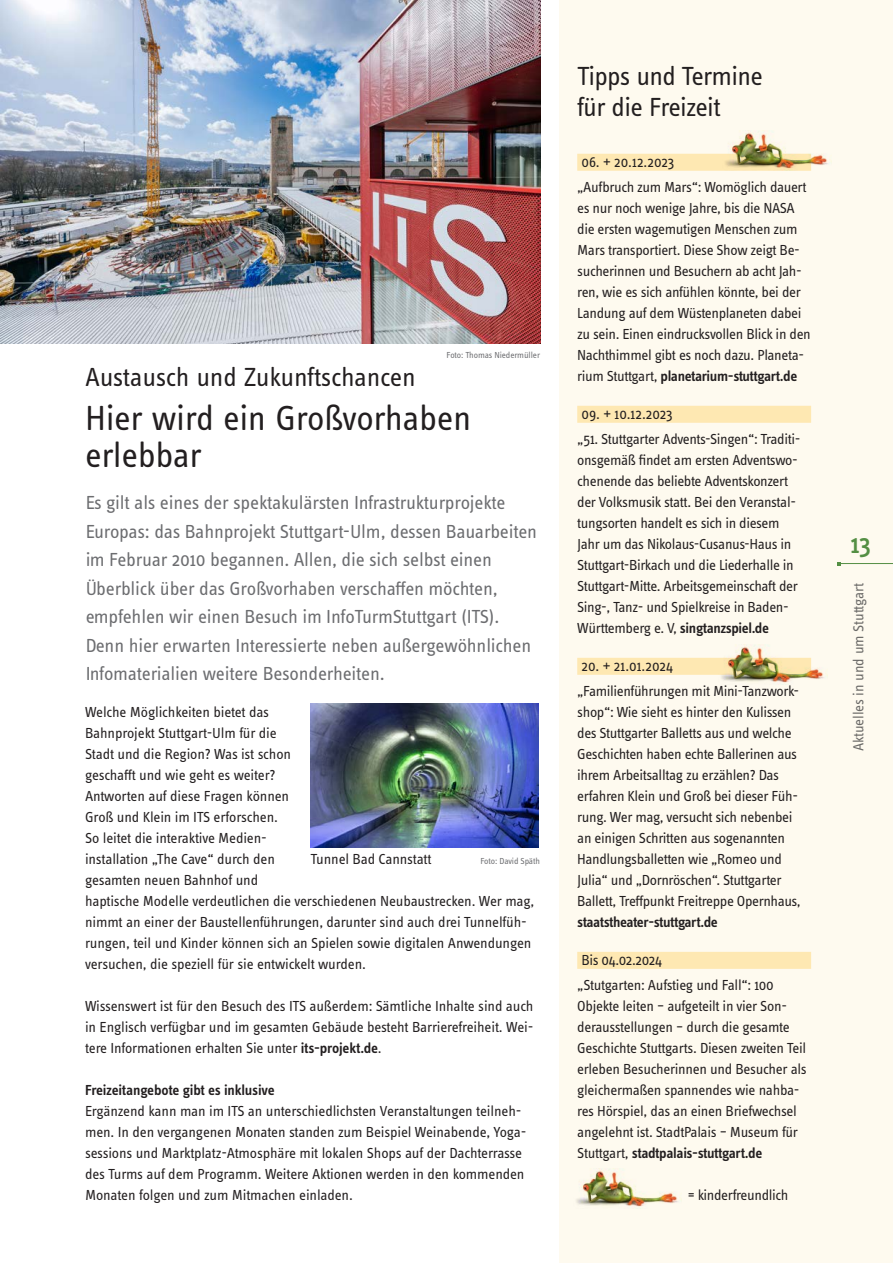
<style>
.page{position:relative;width:893px;height:1263px;background:#fff}
.page>*{position:absolute;margin:0;border:0;box-sizing:border-box;transform-origin:0 0}
.t1{font:36px/37.5px "Info Text Pro";letter-spacing:-.01em;color:#231f20}
.t2{font:27px/31.5px "Info Text Pro";letter-spacing:-.025em;color:#231f20}
.t3{font:500 27px "Info Text Pro";color:#548f44}
.t4{font:19.5px/28.5px "Info Text Pro";letter-spacing:-.01em;color:#6c6d70}
.t5{font:15px/21px "Info Text Pro";letter-spacing:-.025em;color:#231f20}
.t6{font:600 15px "Info Text Pro";letter-spacing:-.025em;color:#231f20}
.t7{font:15px "Info Text Pro";letter-spacing:-.01em;color:#6c6d70}
.t8{font:9px "Info Text Pro";letter-spacing:-.01em;color:#6c6d70}
.s1{font-weight:600}
</style>
<div class="page">
<div style="left:559px;top:0;width:334px;height:1263px;background:#fefaef"></div>
<hr style="left:839px;top:563px;width:54px;height:1px;background:#548f44">
<div style="left:577px;top:154px;width:234px;height:17px;background:#fee8b2"></div>
<div style="left:577px;top:406px;width:234px;height:17px;background:#fee8b2"></div>
<div style="left:577px;top:658px;width:234px;height:17px;background:#fee8b2"></div>
<div style="left:577px;top:952px;width:234px;height:17px;background:#fee8b2"></div>
<img style="left:576px;top:1168px;width:106px;height:39px">
<img style="left:583px;top:1172px;width:93px;height:33px">
<img style="left:723px;top:130px;width:109px;height:41px">
<img style="left:733px;top:134px;width:93px;height:33px">
<img style="left:719px;top:644px;width:105px;height:41px">
<img style="left:729px;top:648px;width:93px;height:33px">
<img style="left:0;top:0;width:540px;height:344px">
<img style="left:311px;top:704px;width:228px;height:143px">
<p class="t8" style="left:446px;top:350px;width:95px">Foto: Thomas Niedermüller</p>
<h2 class="t2" style="left:85px;top:361px;width:332px">Austausch und Zukunftschancen</h2>
<h1 class="t1" style="left:85px;top:398px;width:388px">Hier wird ein Großvorhaben erlebbar</h1>
<p class="t4" style="left:85px;top:488px;width:454px">Es gilt als eines der spektakulärsten Infrastrukturprojekte Europas: das Bahnprojekt Stuttgart-Ulm, dessen Bauarbeiten im Februar 2010 begannen. Allen, die sich selbst einen Überblick über das Großvorhaben verschaffen möchten, empfehlen wir einen Besuch im InfoTurmStuttgart (ITS).<br>Denn hier erwarten Interessierte neben außergewöhnlichen Infomaterialien weitere Besonderheiten.</p>
<p class="t5" style="left:85px;top:701px;width:451px">Welche Möglichkeiten bietet das<br>Bahnprojekt Stuttgart-Ulm für die<br>Stadt und die Region? Was ist schon<br>geschafft und wie geht es weiter?<br>Antworten auf diese Fragen können<br>Groß und Klein im ITS erforschen.<br>So leitet die interaktive Medien-<br>installation „The Cave“ durch den<br>gesamten neuen Bahnhof und<br>haptische Modelle verdeutlichen die verschiedenen Neubaustrecken. Wer mag, nimmt an einer der Baustellenführungen, darunter sind auch drei Tunnelfüh&shy;rungen, teil und Kinder können sich an Spielen sowie digitalen Anwendungen versuchen, die speziell für sie entwickelt wurden.</p>
<p class="t5" style="left:85px;top:995px;width:450px;text-align:justify">Wissenswert ist für den Besuch des ITS außerdem: Sämtliche Inhalte sind auch in Englisch verfügbar und im gesamten Gebäude besteht Barrierefreiheit. Wei&shy;tere Informationen erhalten Sie unter <span class="s1">its-projekt.de</span>.</p>
<p class="t6" style="left:85px;top:1081px;width:191px">Freizeitangebote gibt es inklusive</p>
<p class="t5" style="left:85px;top:1100px;width:443px">Ergänzend kann man im ITS an unterschiedlichsten Veranstaltungen teilneh&shy;men. In den vergangenen Monaten standen zum Beispiel Weinabende, Yoga&shy;sessions und Marktplatz-Atmosphäre mit lokalen Shops auf der Dachterrasse des Turms auf dem Programm. Weitere Aktionen werden in den kommenden Monaten folgen und zum Mitmachen einladen.</p>
<p class="t5" style="left:310px;top:848px;width:123px">Tunnel Bad Cannstatt</p>
<p class="t8" style="left:480px;top:856px;width:61px">Foto: David Späth</p>
<h2 class="t2" style="left:577px;top:59px;width:187px">Tipps und Termine für die Freizeit</h2>
<p class="t5" style="left:577px;top:149px;width:231px;line-height:24.8px">06. + 20.12.2023<br>„Aufbruch zum Mars“: Womöglich dauert</p>
<p class="t5" style="left:577px;top:197px;width:235px">es nur noch wenige Jahre, bis die NASA die ersten wagemutigen Menschen zum Mars transportiert. Diese Show zeigt Be&shy;sucherinnen und Besuchern ab acht Jah&shy;ren, wie es sich anfühlen könnte, bei der Landung auf dem Wüstenplaneten dabei zu sein. Einen eindrucksvollen Blick in den Nachthimmel gibt es noch dazu. Planeta&shy;rium Stuttgart, <span class="s1">planetarium-stuttgart.de</span></p>
<p class="t5" style="left:577px;top:401px;width:225px;line-height:24.8px">09. + 10.12.2023<br>„51. Stuttgarter Advents-Singen“: Traditi-</p>
<p class="t5" style="left:577px;top:449px;width:222px">onsgemäß findet am ersten Adventswo&shy;chenende das beliebte Adventskonzert der Volksmusik statt. Bei den Veranstal&shy;tungsorten handelt es sich in diesem Jahr um das Nikolaus-Cusanus-Haus in Stuttgart-Birkach und die Liederhalle in Stuttgart-Mitte. Arbeitsgemeinschaft der Sing-, Tanz- und Spielkreise in Baden-Württemberg e. V, <span class="s1">singtanzspiel.de</span></p>
<p class="t5" style="left:577px;top:653px;width:223px;line-height:24.8px">20. + 21.01.2024<br>„Familienführungen mit Mini-Tanzwork-</p>
<p class="t5" style="left:577px;top:701px;width:225px">shop“: Wie sieht es hinter den Kulissen des Stuttgarter Balletts aus und welche Geschichten haben echte Ballerinen aus ihrem Arbeitsalltag zu erzählen? Das erfahren Klein und Groß bei dieser Füh&shy;rung. Wer mag, versucht sich nebenbei an einigen Schritten aus sogenannten Handlungsballetten wie „Romeo und Julia“ und „Dornröschen“. Stuttgarter Ballett, Treffpunkt Freitreppe Opernhaus,</p>
<p class="t6" style="left:577px;top:913px;width:142px">staatstheater-stuttgart.de</p>
<p class="t5" style="left:577px;top:947px;width:198px;line-height:24.8px">Bis 04.02.2024<br>„Stutgarten: Aufstieg und Fall“: 100</p>
<p class="t5" style="left:577px;top:995px;width:231px">Objekte leiten – aufgeteilt in vier Son&shy;derausstellungen – durch die gesamte Geschichte Stuttgarts. Diesen zweiten Teil erleben Besucherinnen und Besucher als gleichermaßen spannendes wie nahba&shy;res Hörspiel, das an einen Briefwechsel angelehnt ist. StadtPalais – Museum für Stuttgart, <span class="s1">stadtpalais-stuttgart.de</span></p>
<p class="t5" style="left:688px;top:1184px;width:102px">= kinderfreundlich</p>
<h2 class="t3" style="left:850px;top:528px;width:22px">13</h2>
<p class="t7" style="left:849px;top:751px;width:170px;rotate:-90deg">Aktuelles in und um Stuttgart</p>
</div>
